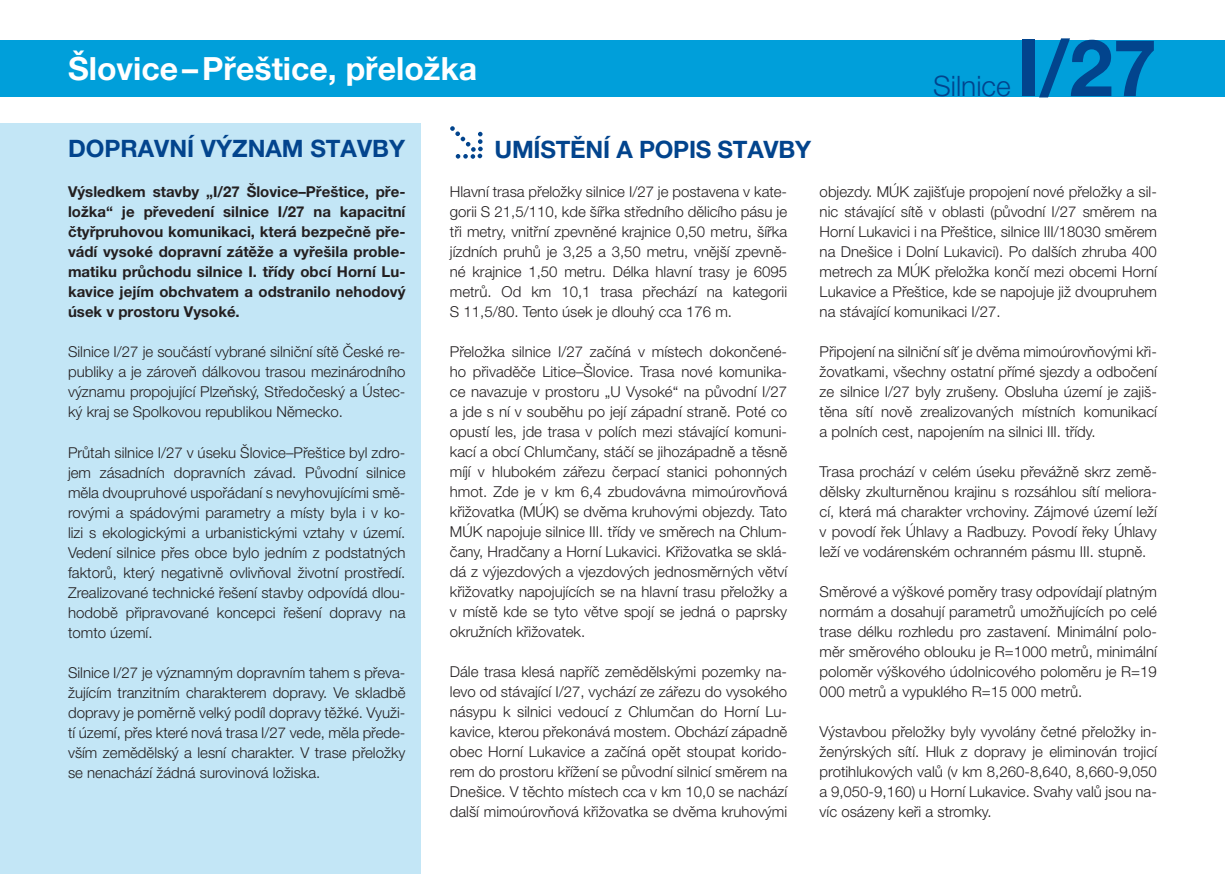
<style>
.page{position:relative;width:1225px;height:874px;background:#fff}
.page>*{position:absolute;margin:0;border:0;box-sizing:border-box;transform-origin:0 0}
.t1{font:700 78.8px "Helvetica Neue LT Pro";color:#02448d}
.t2{font:700 32px "Helvetica Neue LT Pro";color:#fff}
.t3{font:300 28.2px "Helvetica Neue LT Pro";color:#02448d}
.t4{font:700 24px "Helvetica Neue LT Pro";color:#02448d}
.t5{font:300 15px/20px "Helvetica Neue LT Pro";color:#231f20;text-align:justify}
.t6{font:700 15px/20px "Helvetica Neue LT Pro";color:#231f20;text-align:justify}
</style>
<div class="page">
<div style="left:0;top:40px;width:1225px;height:56px;background:#009fda"></div>
<div style="left:0;top:123px;width:421px;height:750px;background:#c3e6f6"></div>
<svg style="left:450px;top:126px;width:33px;height:33px"></svg>
<p class="t2" style="left:68px;top:48px;width:411px">Šlovice–Přeštice, přeložka</p>
<p class="t3" style="left:933px;top:69px;width:79px">Silnice</p>
<p class="t1" style="left:1016px;top:19px;width:142px">I/27</p>
<p class="t4" style="left:68px;top:133px;width:338px">DOPRAVNÍ VÝZNAM STAVBY</p>
<p class="t6" style="left:68px;top:181px;width:339px">Výsledkem stavby „I/27 Šlovice–Přeštice, pře&shy;ložka“ je převedení silnice I/27 na kapacitní čtyřpruhovou komunikaci, která bezpečně pře&shy;vádí vysoké dopravní zátěže a vyřešila proble&shy;matiku průchodu silnice I. třídy obcí Horní Lu&shy;kavice jejím obchvatem a odstranilo nehodový úsek v prostoru Vysoké.</p>
<p class="t5" style="left:68px;top:341px;width:339px">Silnice I/27 je součástí vybrané silniční sítě České re&shy;publiky a je zároveň dálkovou trasou mezinárodního významu propojující Plzeňský, Středočeský a Ústec&shy;ký kraj se Spolkovou republikou Německo.</p>
<p class="t5" style="left:68px;top:441px;width:339px">Průtah silnice I/27 v úseku Šlovice–Přeštice byl zdro&shy;jem zásadních dopravních závad. Původní silnice měla dvoupruhové uspořádaní s nevyhovujícími smě&shy;rovými a spádovými parametry a místy byla i v ko&shy;lizi s ekologickými a urbanistickými vztahy v území.<br>Vedení silnice přes obce bylo jedním z podstatných faktorů, který negativně ovlivňoval životní prostředí.<br>Zrealizované technické řešení stavby odpovídá dlou&shy;hodobě připravované koncepci řešení dopravy na tomto území.</p>
<p class="t5" style="left:68px;top:661px;width:339px">Silnice I/27 je významným dopravním tahem s převa&shy;žujícím tranzitním charakterem dopravy. Ve skladbě dopravy je poměrně velký podíl dopravy těžké. Využi&shy;tí území, přes které nová trasa I/27 vede, měla přede&shy;vším zemědělský a lesní charakter. V trase přeložky se nenachází žádná surovinová ložiska.</p>
<p class="t4" style="left:494px;top:135px;width:318px">UMÍSTĚNÍ A POPIS STAVBY</p>
<p class="t5" style="left:450px;top:181px;width:339px">Hlavní trasa přeložky silnice I/27 je postavena v kate&shy;gorii S 21,5/110, kde šířka středního dělicího pásu je tři metry, vnitřní zpevněné krajnice 0,50 metru, šířka jízdních pruhů je 3,25 a 3,50 metru, vnější zpevně&shy;né krajnice 1,50 metru. Délka hlavní trasy je 6095 metrů. Od km 10,1 trasa přechází na kategorii S 11,5/80. Tento úsek je dlouhý cca 176 m.</p>
<p class="t5" style="left:450px;top:341px;width:339px">Přeložka silnice I/27 začíná v místech dokončené&shy;ho přivaděče Litice–Šlovice. Trasa nové komunika&shy;ce navazuje v prostoru „U Vysoké“ na původní I/27 a jde s ní v souběhu po její západní straně. Poté co opustí les, jde trasa v polích mezi stávající komuni&shy;kací a obcí Chlumčany, stáčí se jihozápadně a těsně míjí v hlubokém zářezu čerpací stanici pohonných hmot. Zde je v km 6,4 zbudovávna mimoúrovňová křižovatka (MÚK) se dvěma kruhovými objezdy. Tato MÚK napojuje silnice III. třídy ve směrech na Chlum&shy;čany, Hradčany a Horní Lukavici. Křižovatka se sklá&shy;dá z výjezdových a vjezdových jednosměrných větví křižovatky napojujících se na hlavní trasu přeložky a v místě kde se tyto větve spojí se jedná o paprsky okružních křižovatek.</p>
<p class="t5" style="left:450px;top:661px;width:339px">Dále trasa klesá napříč zemědělskými pozemky na&shy;levo od stávající I/27, vychází ze zářezu do vysokého násypu k silnici vedoucí z Chlumčan do Horní Lu&shy;kavice, kterou překonává mostem. Obchází západně obec Horní Lukavice a začíná opět stoupat korido&shy;rem do prostoru křížení se původní silnicí směrem na Dnešice. V těchto místech cca v km 10,0 se nachází další mimoúrovňová křižovatka se dvěma kruhovými</p>
<p class="t5" style="left:819px;top:181px;width:339px">objezdy. MÚK zajišťuje propojení nové přeložky a sil&shy;nic stávající sítě v oblasti (původní I/27 směrem na Horní Lukavici i na Přeštice, silnice III/18030 směrem na Dnešice i Dolní Lukavici). Po dalších zhruba 400 metrech za MÚK přeložka končí mezi obcemi Horní Lukavice a Přeštice, kde se napojuje již dvoupruhem na stávající komunikaci I/27.</p>
<p class="t5" style="left:819px;top:341px;width:339px">Připojení na silniční síť je dvěma mimoúrovňovými kři&shy;žovatkami, všechny ostatní přímé sjezdy a odbočení ze silnice I/27 byly zrušeny. Obsluha území je zajiš&shy;těna sítí nově zrealizovaných místních komunikací a polních cest, napojením na silnici III. třídy.</p>
<p class="t5" style="left:819px;top:461px;width:339px">Trasa prochází v celém úseku převážně skrz země&shy;dělsky zkulturněnou krajinu s rozsáhlou sítí meliora&shy;cí, která má charakter vrchoviny. Zájmové území leží v povodí řek Úhlavy a Radbuzy. Povodí řeky Úhlavy leží ve vodárenském ochranném pásmu III. stupně.</p>
<p class="t5" style="left:819px;top:581px;width:339px">Směrové a výškové poměry trasy odpovídají platným normám a dosahují parametrů umožňujících po celé trase délku rozhledu pro zastavení. Minimální polo&shy;měr směrového oblouku je R=1000 metrů, minimální poloměr výškového údolnicového poloměru je R=19<br>000 metrů a vypuklého R=15 000 metrů.</p>
<p class="t5" style="left:819px;top:721px;width:339px">Výstavbou přeložky byly vyvolány četné přeložky in&shy;ženýrských sítí. Hluk z dopravy je eliminován trojicí protihlukových valů (v km 8,260-8,640, 8,660-9,050 a 9,050-9,160) u Horní Lukavice. Svahy valů jsou na&shy;víc osázeny keři a stromky.</p>
</div>
